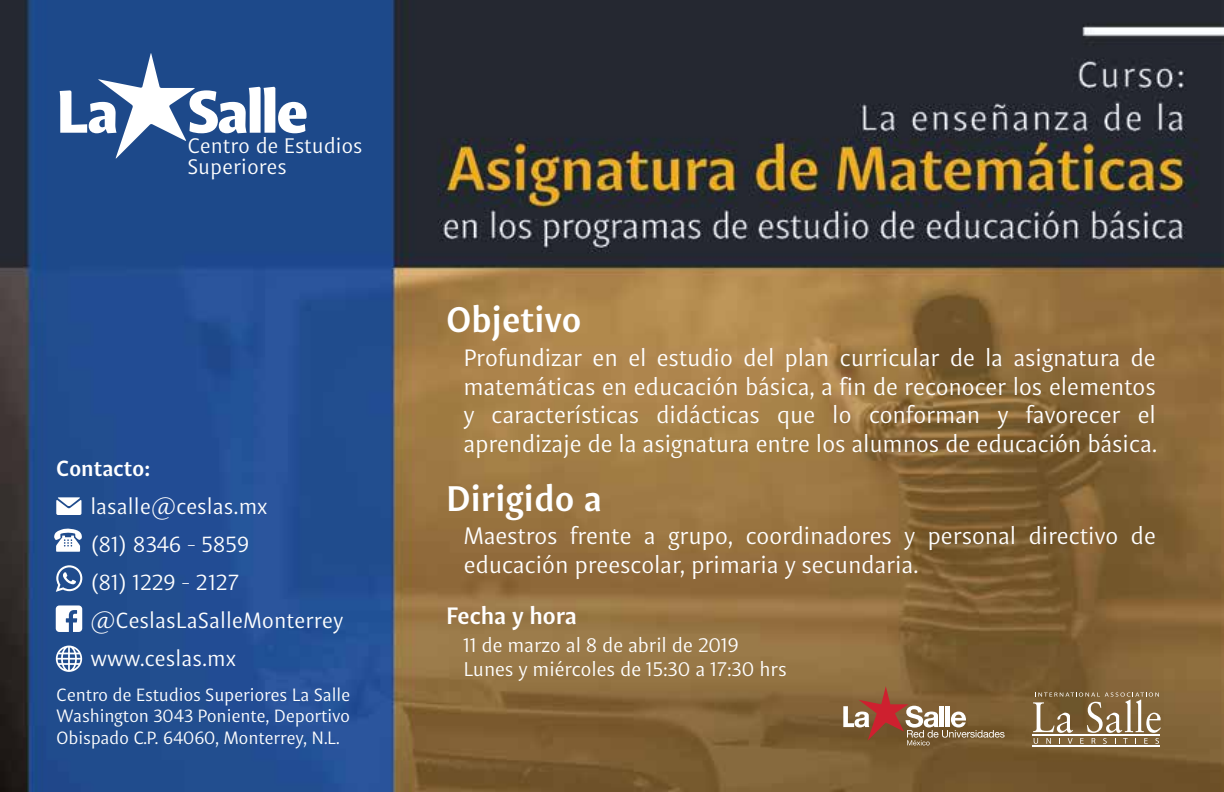
<style>
.page{position:relative;width:1224px;height:792px;background:#fff}
.page>*{position:absolute;margin:0;border:0;box-sizing:border-box;transform-origin:0 0}
.t1{font:900 60.4px "Indivisa Text Sans";letter-spacing:-.05em;color:#fff}
.t2{font:700 36px "Indivisa Text Sans";color:#fff}
.t3{font:24px/28.8px "Indivisa Text Sans";letter-spacing:-.015em;color:#fff;text-align:justify}
.t4{font:700 24px "Indivisa Text Sans";letter-spacing:-.015em;color:#fff}
.t5{font:22.2px/38px "Indivisa Text Sans";color:#fff}
.t6{font:700 22.2px "Indivisa Text Sans";letter-spacing:-.01em;color:#fff}
.t7{font:21.4px/20.4px "Indivisa Text Sans";color:#fff}
.t8{font:20px/24px "Indivisa Text Sans";letter-spacing:-.015em;color:#fff}
.t9{font:18px/21.6px "Indivisa Text Sans";letter-spacing:-.015em;color:#fff;text-align:justify}
</style>
<div class="page">
<img style="left:0;top:0;width:1224px;height:792px">
<svg style="left:98px;top:53px;width:97px;height:106px"></svg>
<hr style="left:1033px;top:745px;width:127px;height:2px;background:#fff">
<svg style="left:1033px;top:692px;width:128px;height:52px;background:#97805e"></svg>
<svg style="left:843px;top:686px;width:162px;height:59px;background:#946e4e"></svg>
<svg style="left:56px;top:565px;width:26px;height:27px"></svg>
<svg style="left:56px;top:497px;width:25px;height:18px"></svg>
<svg style="left:54px;top:527px;width:28px;height:25px"></svg>
<svg style="left:56px;top:605px;width:26px;height:27px"></svg>
<svg style="left:56px;top:646px;width:26px;height:26px"></svg>
<h1 class="t1" style="left:56px;top:58px;width:254px">La Salle</h1>
<p class="t7" style="left:187px;top:134px;width:177px">Centro de Estudios<br>Superiores</p>
<p class="t6" style="left:56px;top:449px;width:95px">Contacto:</p>
<p class="t5" style="left:90px;top:486px;width:254px">lasalle@ceslas.mx<br>(81) 8346 - 5859<br>(81) 1229 - 2127 @CeslasLaSalleMonterrey www.ceslas.mx</p>
<p class="t9" style="left:56px;top:683px;width:295px">Centro de Estudios Superiores La Salle Washington 3043 Poniente, Deportivo Obispado C.P. 64060, Monterrey, N.L.</p>
<h2 class="t2" style="left:446px;top:289px;width:137px">Objetivo</h2>
<p class="t3" style="left:463px;top:342px;width:695px">Profundizar en el estudio del plan curricular de la asignatura de matemáticas en educación básica, a fin de reconocer los elementos y características didácticas que lo conforman y favorecer el aprendizaje de la asignatura entre los alumnos de educación básica.</p>
<h2 class="t2" style="left:446px;top:468px;width:158px">Dirigido a</h2>
<p class="t3" style="left:463px;top:520px;width:694px">Maestros frente a grupo, coordinadores y personal directivo de educación preescolar, primaria y secundaria.</p>
<p class="t4" style="left:446px;top:596px;width:133px">Fecha y hora</p>
<p class="t8" style="left:463px;top:632px;width:325px">11 de marzo al 8 de abril de 2019<br>Lunes y miércoles de 15:30 a 17:30 hrs</p>
</div>
